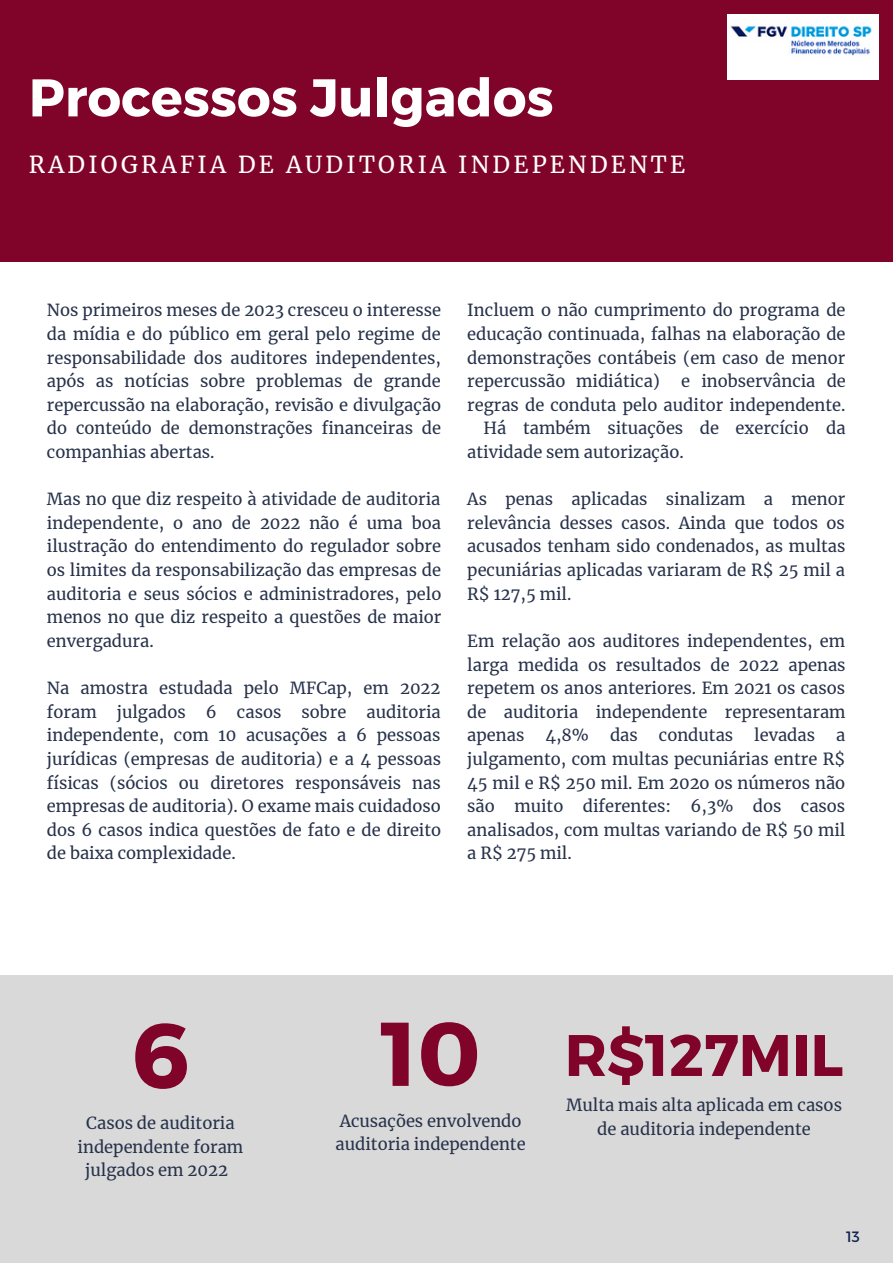
<style>
.page{position:relative;width:893px;height:1264px;background:#fff}
.page>*{position:absolute;margin:0;border:0;box-sizing:border-box;transform-origin:0 0}
.t1{font:700 91.5px "Montserrat";color:#80042a}
.t2{font:700 90.15px "Montserrat";color:#80042a}
.t3{font:700 58.5px "Montserrat";color:#80042a}
.t4{font:700 52.95px "Montserrat";color:#fff}
.t5{font:23.1px "Merriweather";letter-spacing:.14em;color:#fff}
.t6{font:16.5px/23.5px "Merriweather";color:#27324a;text-align:justify}
.t7{font:15px "Montserrat";color:#132652}
</style>
<div class="page">
<div style="left:0;top:0;width:892px;height:262px;background:#80042a"></div>
<div style="left:0;top:975px;width:892px;height:287px;background:#d9d9d9"></div>
<img style="left:727px;top:15px;width:151px;height:64px">
<h3 class="t4" style="left:29px;top:63px;width:526px">Processos Julgados</h3>
<h3 class="t5" style="left:29px;top:150px;width:657px">RADIOGRAFIA DE AUDITORIA INDEPENDENTE</h3>
<p class="t6" style="left:47px;top:299px;width:396px">Nos primeiros meses de 2023 cresceu o interesse da mídia e do público em geral pelo regime de responsabilidade dos auditores independentes, após as notícias sobre problemas de grande repercussão na elaboração, revisão e divulgação do conteúdo de demonstrações financeiras de companhias abertas.</p>
<p class="t6" style="left:47px;top:487px;width:396px">Mas no que diz respeito à atividade de auditoria independente, o ano de 2022 não é uma boa ilustração do entendimento do regulador sobre os limites da responsabilização das empresas de auditoria e seus sócios e administradores, pelo menos no que diz respeito a questões de maior envergadura.</p>
<p class="t6" style="left:47px;top:676px;width:396px">Na amostra estudada pelo MFCap, em 2022 foram julgados 6 casos sobre auditoria independente, com 10 acusações a 6 pessoas jurídicas (empresas de auditoria) e a 4 pessoas físicas (sócios ou diretores responsáveis nas empresas de auditoria). O exame mais cuidadoso dos 6 casos indica questões de fato e de direito de baixa complexidade.</p>
<p class="t6" style="left:467px;top:299px;width:380px">Incluem o não cumprimento do programa de educação continuada, falhas na elaboração de demonstrações contábeis (em caso de menor repercussão midiática)</p>
<p class="t6" style="left:681px;top:369px;width:166px">e inobservância de</p>
<p class="t6" style="left:467px;top:393px;width:380px">regras de conduta pelo auditor independente.</p>
<p class="t6" style="left:483px;top:417px;width:363px">Há também situações de exercício da</p>
<p class="t6" style="left:467px;top:440px;width:218px">atividade sem autorização.</p>
<p class="t6" style="left:467px;top:487px;width:380px">As penas aplicadas sinalizam a menor relevância desses casos. Ainda que todos os acusados tenham sido condenados, as multas pecuniárias aplicadas variaram de R$ 25 mil a R$ 127,5 mil.</p>
<p class="t6" style="left:467px;top:629px;width:380px">Em relação aos auditores independentes, em larga medida os resultados de 2022 apenas repetem os anos anteriores. Em 2021 os casos de auditoria independente representaram apenas</p>
<p class="t6" style="left:545px;top:723px;width:45px">4,8%</p>
<p class="t6" style="left:610px;top:723px;width:29px">das</p>
<p class="t6" style="left:658px;top:723px;width:76px">condutas</p>
<p class="t6" style="left:754px;top:723px;width:62px">levadas</p>
<p class="t6" style="left:467px;top:723px;width:379px;text-indent:369px">a julgamento, com multas pecuniárias entre R$ 45 mil e R$ 250 mil. Em 202o os números não são muito diferentes: 6,3% dos casos analisados, com multas variando de R$ 50 mil a R$ 275 mil.</p>
<h1 class="t1" style="left:131px;top:996px;width:59px">6</h1>
<p class="t6" style="left:78px;top:1111px;width:167px;text-align:center">Casos de auditoria independente foram julgados em 2022</p>
<h2 class="t2" style="left:380px;top:995px;width:102px">10</h2>
<p class="t6" style="left:335px;top:1108px;width:191px">Acusações envolvendo auditoria independente</p>
<h3 class="t3" style="left:564px;top:1017px;width:280px">R$127MIL</h3>
<p class="t6" style="left:566px;top:1093px;width:277px;text-align:center">Multa mais alta aplicada em casos de auditoria independente</p>
<p class="t7" style="left:845px;top:1226px;width:15px">13</p>
</div>
